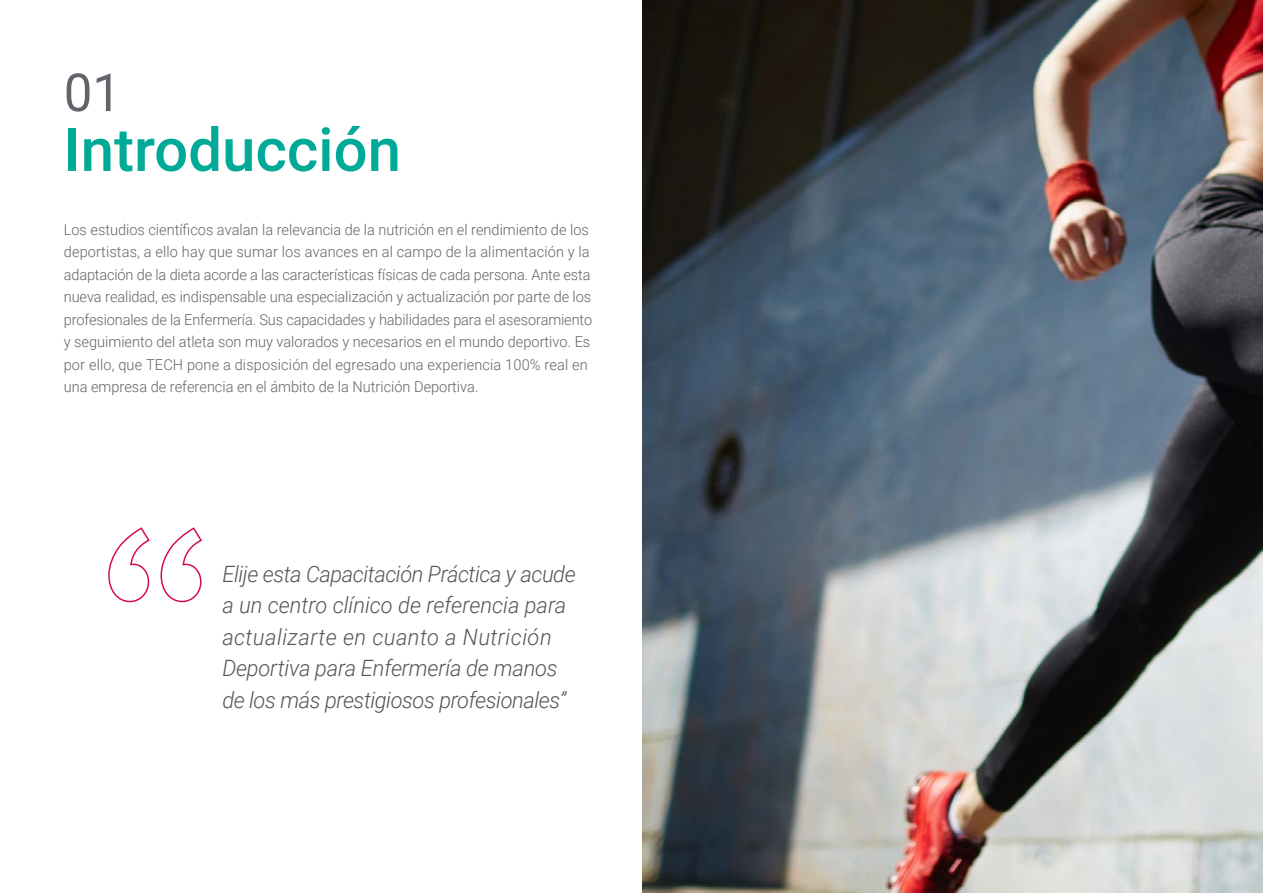
<style>
.page{position:relative;width:1263px;height:893px;background:#fff}
.page>*{position:absolute;margin:0;border:0;box-sizing:border-box;transform-origin:0 0}
.t1{font:500 60px "Roboto";color:#00aa97}
.t2{font:52.5px "Roboto";color:#61646a}
.t3{font:italic 300 22.5px/31.5px "Roboto";letter-spacing:-.01em;color:#52555b}
.t4{font:300 15px/22.5px "Roboto";color:#61646a}
</style>
<div class="page">
<svg style="left:108px;top:527px;width:94px;height:76px"></svg>
<img style="left:642px;top:0;width:621px;height:893px">
<h2 class="t2" style="left:64px;top:56px;width:59px">01</h2>
<h1 class="t1" style="left:64px;top:108px;width:339px">Introducción</h1>
<p class="t4" style="left:64px;top:217px;width:530px">Los estudios científicos avalan la relevancia de la nutrición en el rendimiento de los deportistas, a ello hay que sumar los avances en al campo de la alimentación y la adaptación de la dieta acorde a las características físicas de cada persona. Ante esta nueva realidad, es indispensable una especialización y actualización por parte de los profesionales de la Enfermería. Sus capacidades y habilidades para el asesoramiento y seguimiento del atleta son muy valorados y necesarios en el mundo deportivo. Es por ello, que TECH pone a disposición del egresado una experiencia 100% real en una empresa de referencia en el ámbito de la Nutrición Deportiva.</p>
<h3 class="t3" style="left:222px;top:557px;width:355px">Elije esta Capacitación Práctica y acude a un centro clínico de referencia para actualizarte en cuanto a Nutrición Deportiva para Enfermería de manos de los más prestigiosos profesionales”</h3>
</div>
